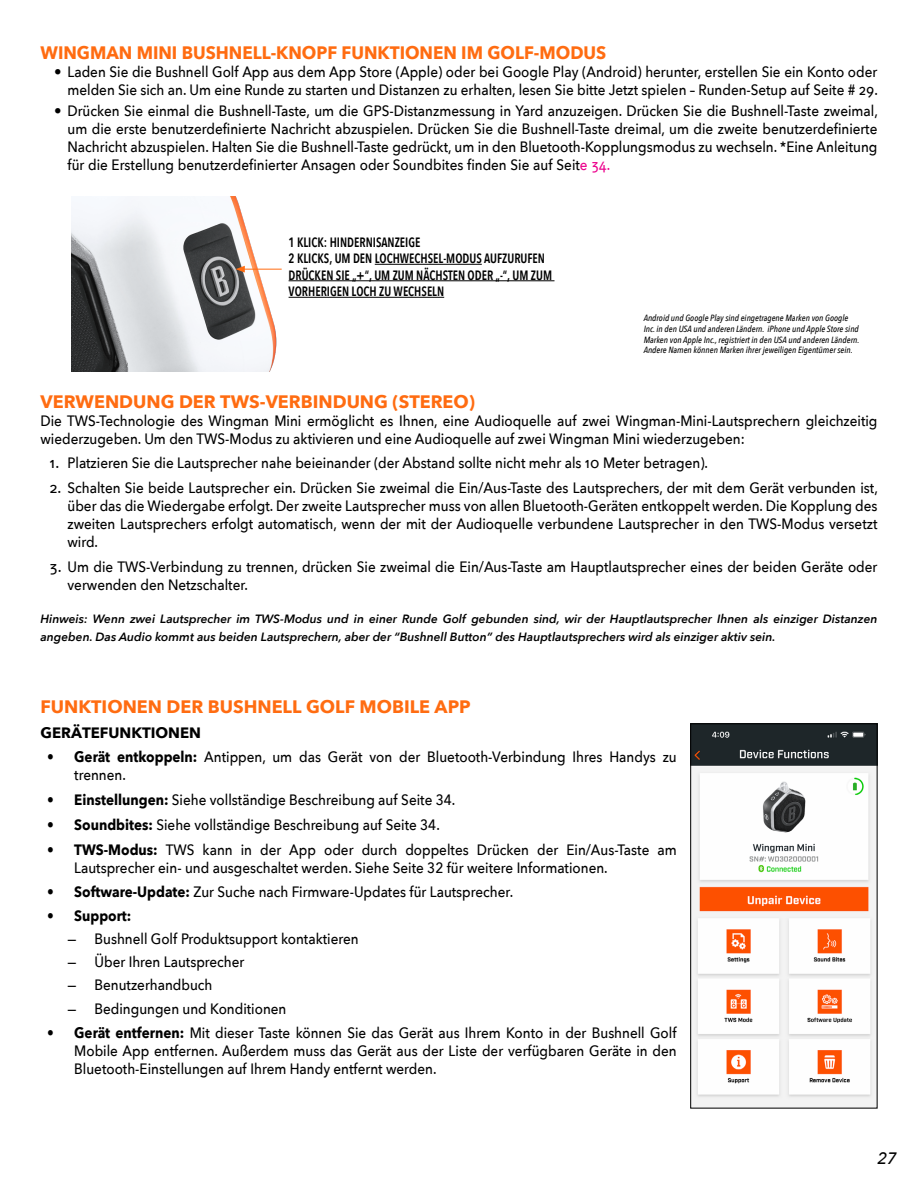
<style>
.page{position:relative;width:918px;height:1188px;background:#fff}
.page>*{position:absolute;margin:0;border:0;box-sizing:border-box;transform-origin:0 0}
.t1{font:700 18px "Avenir Next";color:#ff6c11}
.t2{font:700 18px "Avenir Next";color:#ff6c11;scale:.95 1}
.t3{font:italic 500 16.5px "Avenir Next";color:#000}
.t4{font:500 15px/18px "Avenir Next";color:#000;text-align:justify}
.t5{font:500 15px/18px "Avenir Next";color:#000;scale:.9 1}
.t6{font:700 15px "Avenir Next";color:#000}
.t7{font:700 15px "Avenir Next";color:#000;scale:.9 1}
.t8{font:600 13.5px/16.5px "Avenir Next Condensed";color:#000;scale:.9 1}
.t9{font:italic 600 12px/18px "Avenir Next";color:#000}
.t10{font:italic 500 9px/10.8px "Avenir Next Condensed";color:#000}
.s1{color:#ec008c}
.s2{font-weight:700}
</style>
<div class="page">
<img style="left:72px;top:197px;width:277px;height:175px">
<hr style="left:242px;top:269px;width:40px;height:1px;background:#ff6c11">
<svg style="left:236px;top:266px;width:9px;height:7px"></svg>
<hr style="left:375px;top:264px;width:107px;height:1px;background:#000">
<hr style="left:289px;top:280px;width:266px;height:1px;background:#000">
<hr style="left:289px;top:297px;width:155px;height:1px;background:#000">
<img style="left:692px;top:725px;width:184px;height:381px">
<div style="left:690px;top:723px;width:188px;height:385px;border:1px solid #000"></div>
<p class="t2" style="left:40px;top:37px;width:597px">WINGMAN MINI BUSHNELL-KNOPF FUNKTIONEN IM GOLF-MODUS</p>
<p class="t4" style="left:54px;top:62px;width:825px;text-align:right">• Laden Sie die Bushnell Golf App aus dem App Store (Apple) oder bei Google Play (Android) herunter, erstellen Sie ein Konto oder melden Sie sich an. Um eine Runde zu starten und Distanzen zu erhalten, lesen Sie bitte Jetzt spielen – Runden-Setup auf Seite # 29.</p>
<p class="t4" style="left:68px;top:101px;width:812px;text-indent:-14px">• Drücken Sie einmal die Bushnell-Taste, um die GPS-Distanzmessung in Yard anzuzeigen. Drücken Sie die Bushnell-Taste zweimal, um die erste benutzerdefinierte Nachricht abzuspielen. Drücken Sie die Bushnell-Taste dreimal, um die zweite benutzerdefinierte Nachricht abzuspielen. Halten Sie die Bushnell-Taste gedrückt, um in den Bluetooth-Kopplungsmodus zu wechseln. *Eine Anleitung für die Erstellung benutzerdefinierter Ansagen oder Soundbites finden Sie auf Seit<span class="s1">e 34.</span></p>
<p class="t8" style="left:289px;top:233px;width:294px">1 KLICK: HINDERNISANZEIGE<br>2 KLICKS, UM DEN LOCHWECHSEL-MODUS AUFZURUFEN DRÜCKEN SIE „+“, UM ZUM NÄCHSTEN ODER „-“, UM ZUM VORHERIGEN LOCH ZU WECHSELN</p>
<p class="t10" style="left:644px;top:312px;width:217px">Android und Google Play sind eingetragene Marken von Google Inc. in den USA und anderen Ländern. iPhone und Apple Store sind Marken von Apple Inc., registriert in den USA und anderen Ländern.<br>Andere Namen können Marken ihrer jeweiligen Eigentümer sein.</p>
<p class="t1" style="left:40px;top:386px;width:436px">VERWENDUNG DER TWS-VERBINDUNG (STEREO)</p>
<p class="t5" style="left:40px;top:411px;width:932px">Die TWS-Technologie des Wingman Mini ermöglicht es Ihnen, eine Audioquelle auf zwei Wingman-Mini-Lautsprechern gleichzeitig wiederzugeben. Um den TWS-Modus zu aktivieren und eine Audioquelle auf zwei Wingman Mini wiederzugeben:</p>
<p class="t4" style="left:49px;top:454px;width:660px">1. Platzieren Sie die Lautsprecher nahe beieinander (der Abstand sollte nicht mehr als 10 Meter betragen).</p>
<p class="t4" style="left:68px;top:478px;width:812px;text-indent:-18px">2. Schalten Sie beide Lautsprecher ein. Drücken Sie zweimal die Ein/Aus-Taste des Lautsprechers, der mit dem Gerät verbunden ist, über das die Wiedergabe erfolgt. Der zweite Lautsprecher muss von allen Bluetooth-Geräten entkoppelt werden. Die Kopplung des zweiten Lautsprechers erfolgt automatisch, wenn der mit der Audioquelle verbundene Lautsprecher in den TWS-Modus versetzt wird.</p>
<p class="t4" style="left:68px;top:557px;width:811px;text-indent:-18px">3. Um die TWS-Verbindung zu trennen, drücken Sie zweimal die Ein/Aus-Taste am Hauptlautsprecher eines der beiden Geräte oder verwenden den Netzschalter.</p>
<p class="t9" style="left:40px;top:609px;width:839px">Hinweis: Wenn zwei Lautsprecher im TWS-Modus und in einer Runde Golf gebunden sind, wir der Hauptlautsprecher Ihnen als einziger Distanzen angeben. Das Audio kommt aus beiden Lautsprechern, aber der “Bushnell Button” des Hauptlautsprechers wird als einziger aktiv sein.</p>
<p class="t1" style="left:40px;top:691px;width:432px">FUNKTIONEN DER BUSHNELL GOLF MOBILE APP</p>
<p class="t6" style="left:40px;top:719px;width:162px">GERÄTEFUNKTIONEN</p>
<p class="t5" style="left:74px;top:748px;width:671px;text-indent:-27px"><span class="s2">• Gerät entkoppeln:</span> Antippen, um das Gerät von der Bluetooth-Verbindung Ihres Handys zu trennen.</p>
<p class="t5" style="left:47px;top:790px;width:455px"><span class="s2">• Einstellungen:</span> Siehe vollständige Beschreibung auf Seite 34.</p>
<p class="t5" style="left:47px;top:815px;width:438px"><span class="s2">• Soundbites:</span> Siehe vollständige Beschreibung auf Seite 34.</p>
<p class="t5" style="left:74px;top:840px;width:671px;text-indent:-27px"><span class="s2">• TWS-Modus:</span> TWS kann in der App oder durch doppeltes Drücken der Ein/Aus-Taste am<br>Lautsprecher ein- und ausgeschaltet werden. Siehe Seite 32 für weitere Informationen.</p>
<p class="t5" style="left:47px;top:883px;width:519px"><span class="s2">• Software-Update:</span> Zur Suche nach Firmware-Updates für Lautsprecher.</p>
<p class="t7" style="left:47px;top:902px;width:95px">• Support:</p>
<p class="t4" style="left:67px;top:929px;width:293px">— Bushnell Golf Produktsupport kontaktieren</p>
<p class="t4" style="left:67px;top:952px;width:178px">— Über Ihren Lautsprecher</p>
<p class="t4" style="left:67px;top:976px;width:147px">— Benutzerhandbuch</p>
<p class="t4" style="left:67px;top:999px;width:221px">— Bedingungen und Konditionen</p>
<p class="t5" style="left:74px;top:1024px;width:671px;text-align:justify;text-indent:-27px"><span class="s2">• Gerät entfernen:</span> Mit dieser Taste können Sie das Gerät aus Ihrem Konto in der Bushnell Golf Mobile App entfernen. Außerdem muss das Gerät aus der Liste der verfügbaren Geräte in den Bluetooth-Einstellungen auf Ihrem Handy entfernt werden.</p>
<p class="t3" style="left:878px;top:1144px;width:21px">27</p>
</div>
